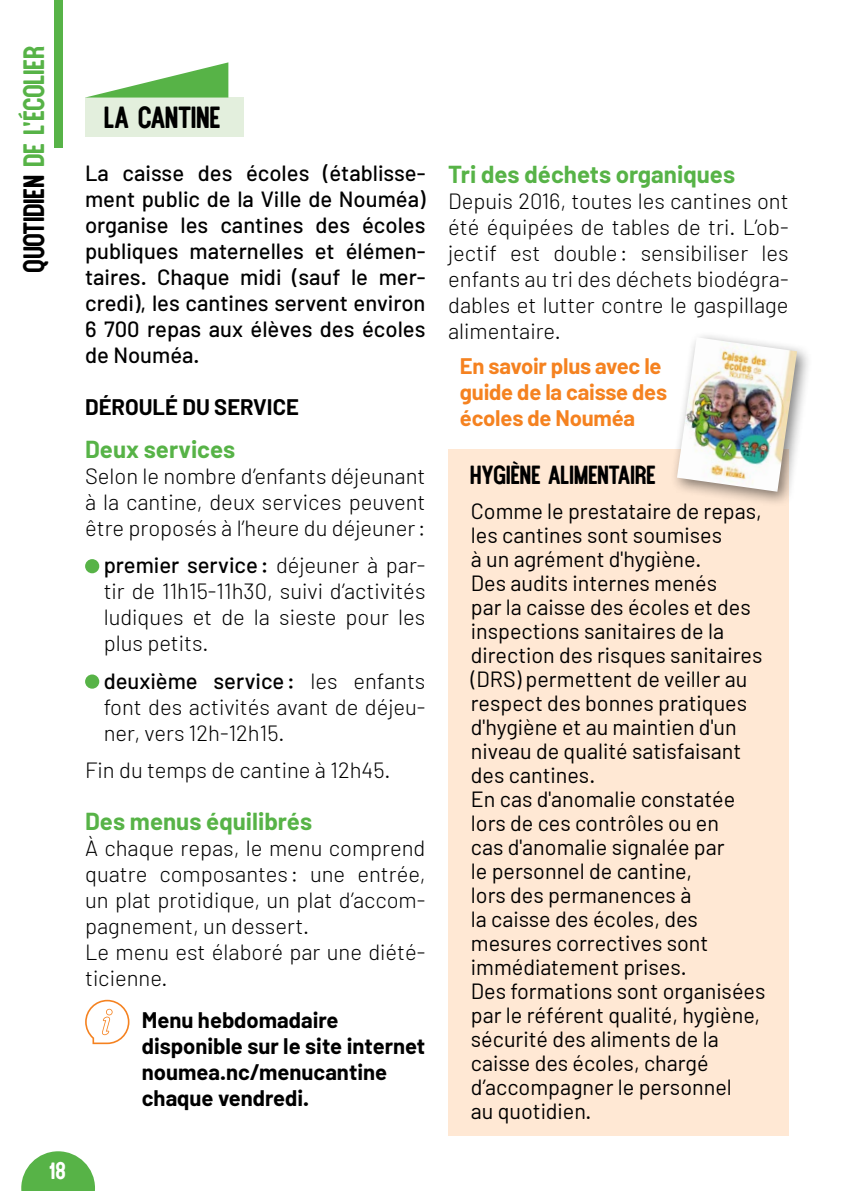
<style>
.page{position:relative;width:851px;height:1191px;background:#fff}
.page>*{position:absolute;margin:0;border:0;box-sizing:border-box;transform-origin:0 0}
.t1{font:28px "Queen Street";letter-spacing:-.025em;color:#000}
.t2{font:27px "Queen Street";letter-spacing:-.005em;color:#57b347}
.t3{font:700 24px "Barlow";color:#57b347}
.t4{font:24px "Queen Street";letter-spacing:-.01em;color:#000}
.t5{font:300 22px/26px "Barlow";color:#000;text-align:justify}
.t6{font:22px/24px "Barlow";color:#000}
.t7{font:500 22px/26px "Barlow";color:#000;text-align:justify}
.t8{font:700 22px/26px "Barlow";color:#000}
.t9{font:700 22px/26px "Barlow";letter-spacing:-.01em;color:#f58220}
.t10{font:22px "Queen Street";color:#fff}
.s1{color:#000}
.s2{font-weight:500}
</style>
<div class="page">
<svg style="left:21px;top:1151px;width:74px;height:40px"></svg>
<div style="left:54px;top:0;width:8px;height:148px;background:#57b347"></div>
<div style="left:85px;top:98px;width:159px;height:39px;background:#e3efdd"></div>
<svg style="left:85px;top:62px;width:143px;height:36px"></svg>
<div style="left:85px;top:559px;width:14px;height:14px;background:#57b347;border-radius:50%"></div>
<div style="left:85px;top:674px;width:14px;height:14px;background:#57b347;border-radius:50%"></div>
<svg style="left:85px;top:999px;width:44px;height:45px"></svg>
<div style="left:448px;top:449px;width:340px;height:686px;background:#ffe8d4"></div>
<div style="left:669px;top:330px;width:143px;height:177px;background:#000;opacity:.5"></div>
<img style="left:676px;top:337px;width:121px;height:155px">
<p class="t2" style="left:18px;top:272px;width:228px;rotate:-90deg"><span class="s1">QUOTIDIEN</span> DE L'ÉCOLIER</p>
<p class="t10" style="left:50px;top:1157px;width:18px">18</p>
<p class="t1" style="left:105px;top:101px;width:118px">LA CANTINE</p>
<p class="t7" style="left:85px;top:159px;width:342px">La caisse des écoles (établisse&shy;ment public de la Ville de Nouméa) organise les cantines des écoles publiques maternelles et élémen&shy;taires. Chaque midi (sauf le mer&shy;credi), les cantines servent environ 6 700 repas aux élèves des écoles de Nouméa.</p>
<p class="t8" style="left:85px;top:394px;width:215px">DÉROULÉ DU SERVICE</p>
<p class="t3" style="left:85px;top:434px;width:152px">Deux services</p>
<p class="t5" style="left:85px;top:462px;width:342px">Selon le nombre d’enfants déjeunant à la cantine, deux services peuvent être proposés à l’heure du déjeuner:</p>
<p class="t5" style="left:104px;top:552px;width:323px"><span class="s2">premier service:</span> déjeuner à par&shy;tir de 11h15-11h30, suivi d’activités ludiques et de la sieste pour les plus petits.</p>
<p class="t5" style="left:104px;top:667px;width:323px"><span class="s2">deuxième service:</span> les enfants font des activités avant de déjeu&shy;ner, vers 12h-12h15.</p>
<p class="t5" style="left:85px;top:756px;width:307px">Fin du temps de cantine à 12h45.</p>
<p class="t3" style="left:85px;top:806px;width:228px">Des menus équilibrés</p>
<p class="t5" style="left:85px;top:834px;width:342px;text-align:left">À chaque repas, le menu comprend quatre composantes : une entrée, un plat protidique, un plat d’accom&shy;pagnement, un dessert.<br>Le menu est élaboré par une diété&shy;ticienne.</p>
<p class="t8" style="left:142px;top:1007px;width:285px">Menu hebdomadaire disponible sur le site internet noumea.nc/menucantine chaque vendredi.</p>
<p class="t3" style="left:448px;top:159px;width:288px">Tri des déchets organiques</p>
<p class="t5" style="left:448px;top:187px;width:342px">Depuis 2016, toutes les cantines ont été équipées de tables de tri. L’ob&shy;jectif est double: sensibiliser les enfants au tri des déchets biodégra&shy;dables et lutter contre le gaspillage alimentaire.</p>
<p class="t9" style="left:460px;top:352px;width:209px">En savoir plus avec le guide de la caisse des écoles de Nouméa</p>
<p class="t4" style="left:471px;top:460px;width:187px">HYGIÈNE ALIMENTAIRE</p>
<p class="t6" style="left:471px;top:498px;width:296px">Comme le prestataire de repas, les cantines sont soumises<br>à un agrément d'hygiène.<br>Des audits internes menés<br>par la caisse des écoles et des inspections sanitaires de la direction des risques sanitaires (DRS) permettent de veiller au respect des bonnes pratiques d'hygiène et au maintien d'un niveau de qualité satisfaisant des cantines.<br>En cas d'anomalie constatée lors de ces contrôles ou en<br>cas d'anomalie signalée par<br>le personnel de cantine,<br>lors des permanences à<br>la caisse des écoles, des mesures correctives sont immédiatement prises.<br>Des formations sont organisées par le référent qualité, hygiène, sécurité des aliments de la caisse des écoles, chargé d’accompagner le personnel<br>au quotidien.</p>
</div>
